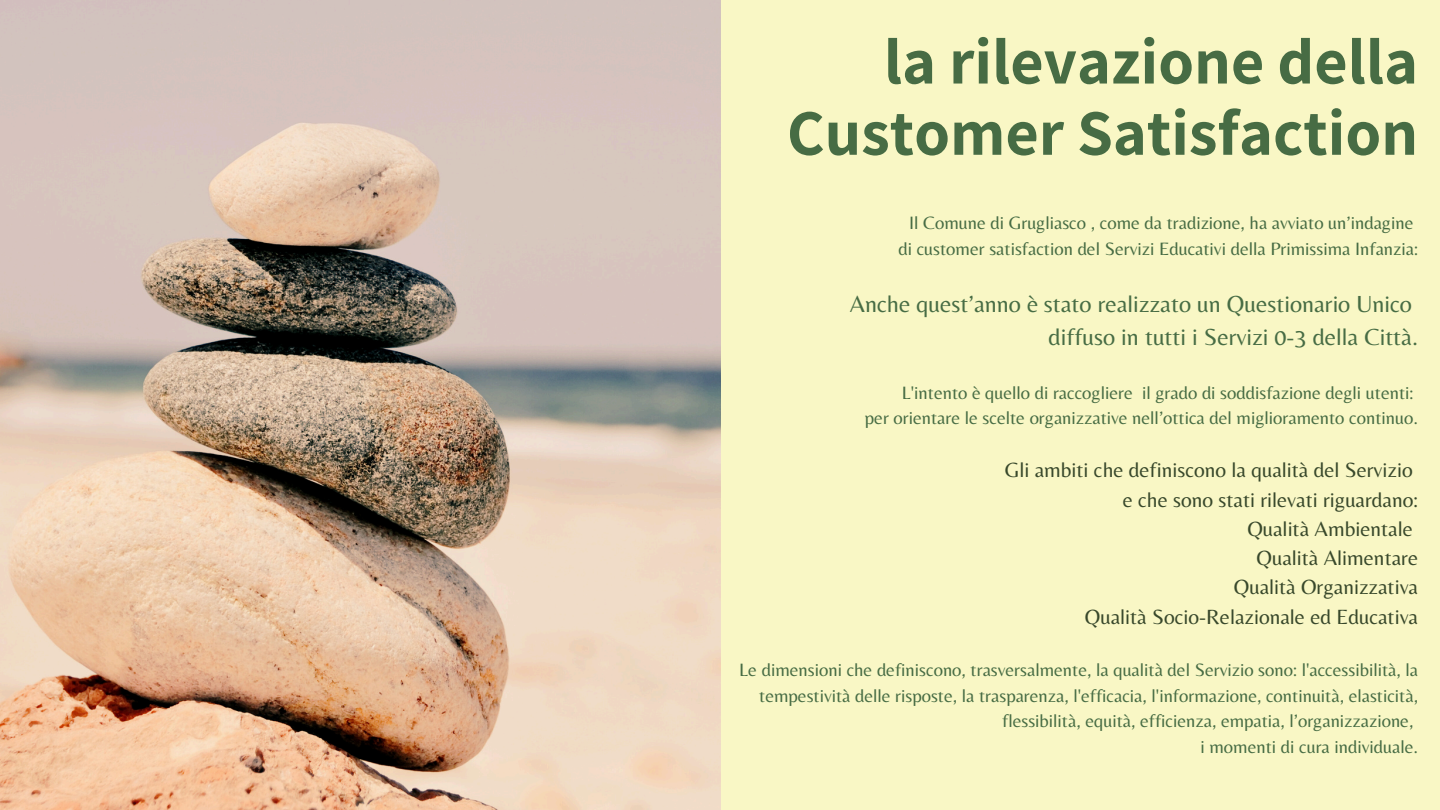
<style>
.page{position:relative;width:1440px;height:810px;background:#f9f7c5}
.page>*{position:absolute;margin:0;border:0;box-sizing:border-box;transform-origin:0 0}
.t1{font:700 64.9px/71.2px "Assistant";color:#476c44;text-align:right}
.t2{font:24.2px/33.8px "Belleza";color:#476c44;text-align:right}
.t3{font:21.4px/29.2px "Belleza";color:#38482b;text-align:right}
.t4{font:18.6px/25.5px "Belleza";color:#476c44;text-align:right}
</style>
<div class="page">
<img style="left:0;top:0;width:720px;height:810px">
<h1 class="t1" style="left:787px;top:24px;width:633px">la rilevazione della<br>Customer Satisfaction</h1>
<p class="t4" style="left:909px;top:210px;width:506px">Il Comune di Grugliasco , come da tradizione, ha avviato un’indagine</p>
<p class="t4" style="left:898px;top:235px;width:521px">di customer satisfaction del Servizi Educativi della Primissima Infanzia:</p>
<h2 class="t2" style="left:850px;top:286px;width:570px">Anche quest’anno è stato realizzato un Questionario Unico diffuso in tutti i Servizi 0-3 della Città.</h2>
<p class="t4" style="left:902px;top:379px;width:513px">L'intento è quello di raccogliere il grado di soddisfazione degli utenti:</p>
<p class="t4" style="left:865px;top:405px;width:555px">per orientare le scelte organizzative nell’ottica del miglioramento continuo.</p>
<h3 class="t3" style="left:1005px;top:455px;width:415px">Gli ambiti che definiscono la qualità del Servizio e che sono stati rilevati riguardano:<br>Qualità Ambientale<br>Qualità Alimentare<br>Qualità Organizzativa<br>Qualità Socio-Relazionale ed Educativa</h3>
<p class="t4" style="left:739px;top:657px;width:680px">Le dimensioni che definiscono, trasversalmente, la qualità del Servizio sono: l'accessibilità, la tempestività delle risposte, la trasparenza, l'efficacia, l'informazione, continuità, elasticità, flessibilità, equità, efficienza, empatia, l’organizzazione,</p>
<p class="t4" style="left:1201px;top:733px;width:219px">i momenti di cura individuale.</p>
</div>
